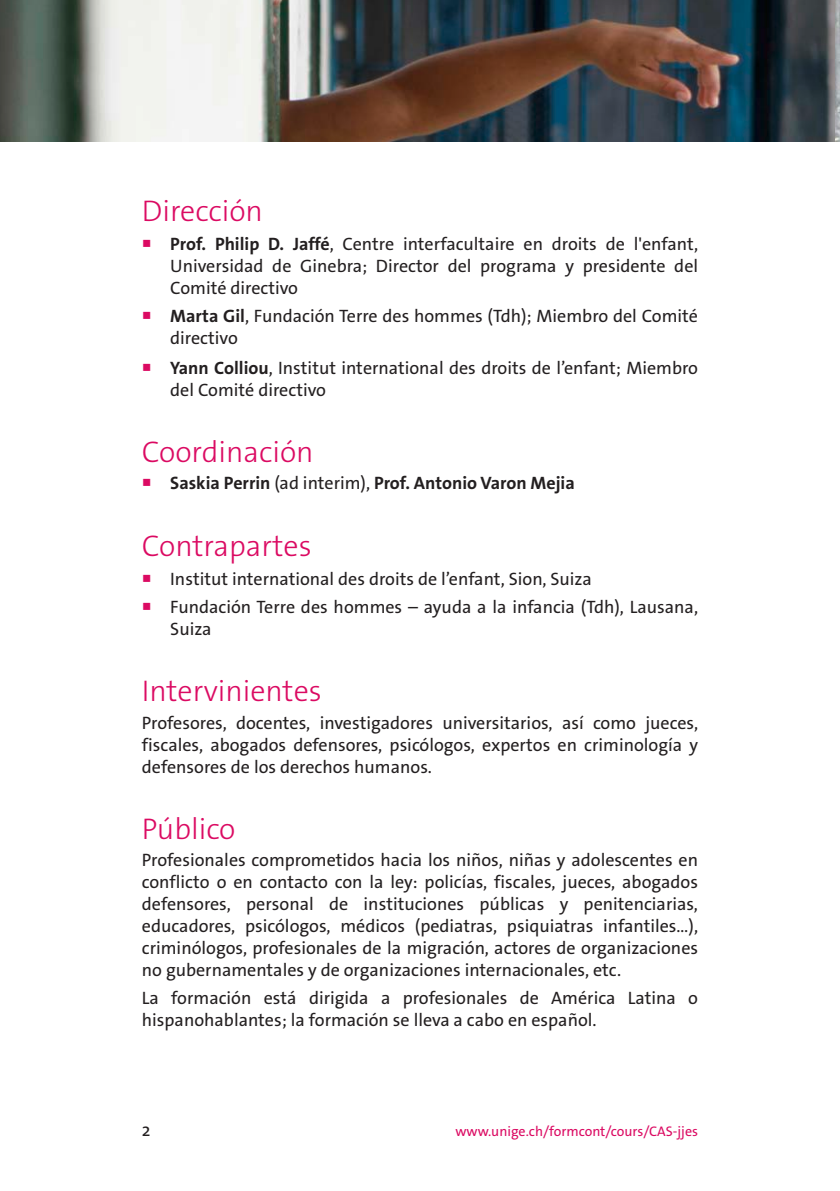
<style>
.page{position:relative;width:840px;height:1191px;background:#fff}
.page>*{position:absolute;margin:0;border:0;box-sizing:border-box;transform-origin:0 0}
.texte{font:300 30px "The Sans Os F";color:#db0a62}
.retrait5{font:18px/22px "The Sans Os F";color:#231f20}
.retrait5-2{font:700 18px "The Sans Os F";color:#231f20}
.t1{font:14px "The Sans Os F";color:#db0a62}
.s1{color:#db0a62}
.s2{font-weight:700}
.s3{font-weight:400}
</style>
<div class="page">
<img style="left:0;top:0;width:834px;height:142px">
<img style="left:834px;top:0;width:5px;height:142px">
<p class="texte" style="left:142px;top:191px;width:123px">Dirección</p>
<p class="retrait5" style="left:170px;top:233px;width:529px;text-align:justify;text-indent:-28px"><span class="s1">○</span> <span class="s2">Prof. Philip D. Jaffé</span>, Centre interfacultaire en droits de l'enfant, Universidad de Ginebra; Director del programa y presidente del Comité directivo</p>
<p class="retrait5" style="left:170px;top:305px;width:529px;text-indent:-28px"><span class="s1">○</span> <span class="s2">Marta Gil</span>, Fundación Terre des hommes (Tdh); Miembro del Comité directivo</p>
<p class="retrait5" style="left:170px;top:357px;width:529px;text-indent:-28px"><span class="s1">○</span> <span class="s2">Yann Colliou</span>, Institut international des droits de l’enfant; Miembro del Comité directivo</p>
<p class="texte" style="left:142px;top:432px;width:173px">Coordinación</p>
<p class="retrait5-2" style="left:142px;top:472px;width:434px"><span class="s1">○</span> Saskia Perrin <span class="s3">(ad interim),</span> Prof. Antonio Varon Mejia</p>
<p class="texte" style="left:142px;top:526px;width:171px">Contrapartes</p>
<p class="retrait5" style="left:142px;top:568px;width:451px"><span class="s1">○</span> Institut international des droits de l’enfant, Sion, Suiza</p>
<p class="retrait5" style="left:170px;top:596px;width:529px;text-indent:-28px"><span class="s1">○</span> Fundación Terre des hommes – ayuda a la infancia (Tdh), Lausana,<br>Suiza</p>
<p class="texte" style="left:142px;top:671px;width:181px">Intervinientes</p>
<p class="retrait5" style="left:142px;top:711px;width:557px;text-align:justify">Profesores, docentes, investigadores universitarios, así como jueces, fiscales, abogados defensores, psicólogos, expertos en criminología y defensores de los derechos humanos.</p>
<p class="texte" style="left:142px;top:809px;width:95px">Público</p>
<p class="retrait5" style="left:142px;top:849px;width:557px;text-align:justify">Profesionales comprometidos hacia los niños, niñas y adolescentes en conflicto o en contacto con la ley: policías, fiscales, jueces, abogados defensores, personal de instituciones públicas y penitenciarias, educadores, psicólogos, médicos (pediatras, psiquiatras infantiles…), criminólogos, profesionales de la migración, actores de organizaciones no gubernamentales y de organizaciones internacionales, etc.</p>
<p class="retrait5" style="left:142px;top:987px;width:557px">La formación está dirigida a profesionales de América Latina o hispanohablantes; la formación se lleva a cabo en español.</p>
<p class="retrait5" style="left:142px;top:1119px;width:10px">2</p>
<p class="t1" style="left:455px;top:1122px;width:244px">www.unige.ch/formcont/cours/CAS-jjes</p>
</div>
